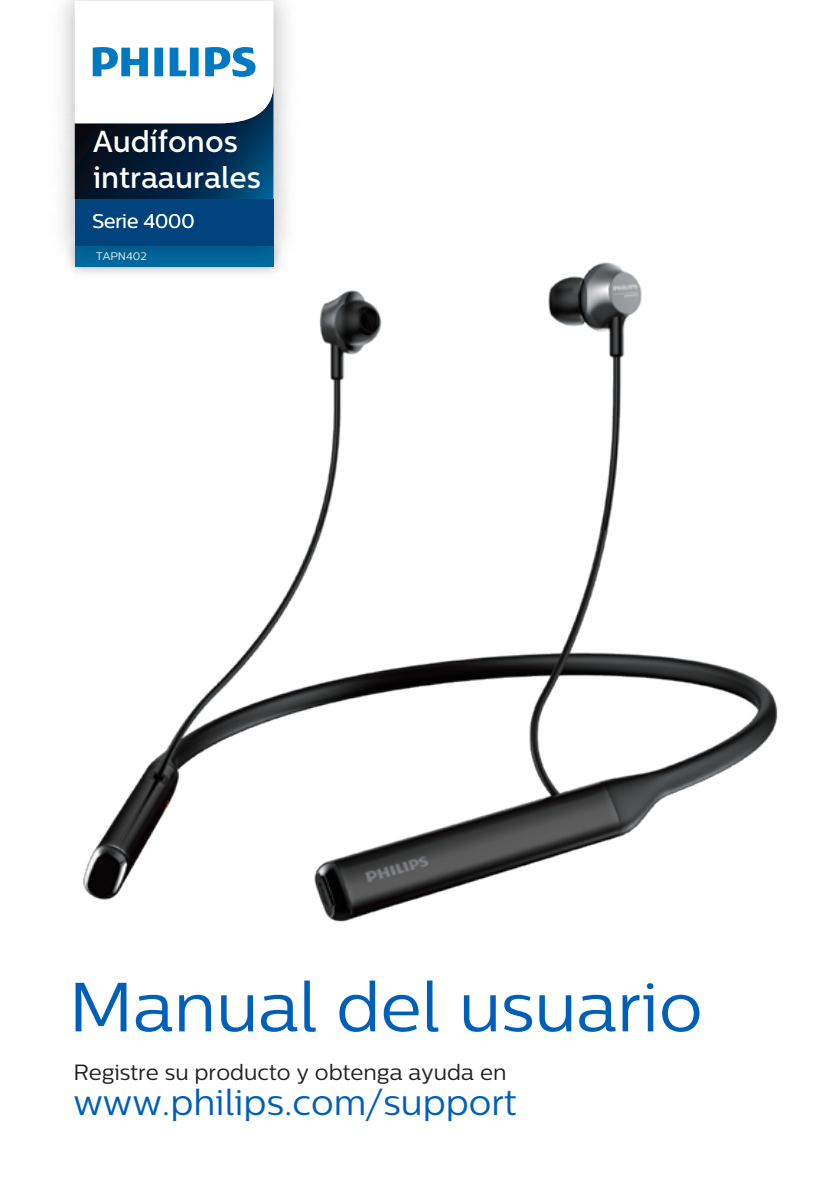
<style>
.page{position:relative;width:840px;height:1191px;background:#fff}
.page>*{position:absolute;margin:0;border:0;box-sizing:border-box;transform-origin:0 0}
.t1{font:69.4px "Centrale Sans";color:#005fb9}
.t2{font:36px "Centrale Sans";color:#005fb9}
.t3{font:500 30px/36px "Centrale Sans";color:#fff}
.t4{font:22px "Centrale Sans";color:#231f20}
.t5{font:19.8px "Centrale Sans";color:#fff}
.t6{font:11px "Centrale Sans";color:#fff}
</style>
<div class="page">
<img style="left:61px;top:165px;width:226px;height:42px">
<div style="left:75px;top:199px;width:198px;height:47px;background:#01437c"></div>
<img style="left:62px;top:0;width:225px;height:158px">
<svg style="left:75px;top:1px;width:198px;height:198px"></svg>
<img style="left:62px;top:207px;width:716px;height:715px">
<h3 class="t3" style="left:93px;top:124px;width:169px">Audífonos intraaurales</h3>
<p class="t5" style="left:92px;top:209px;width:104px">Serie 4000</p>
<p class="t6" style="left:96px;top:250px;width:52px">TAPN402</p>
<h1 class="t1" style="left:69px;top:967px;width:635px">Manual del usuario</h1>
<p class="t4" style="left:73px;top:1059px;width:434px">Registre su producto y obtenga ayuda en</p>
<h2 class="t2" style="left:73px;top:1082px;width:444px">www.philips.com/support</h2>
</div>
